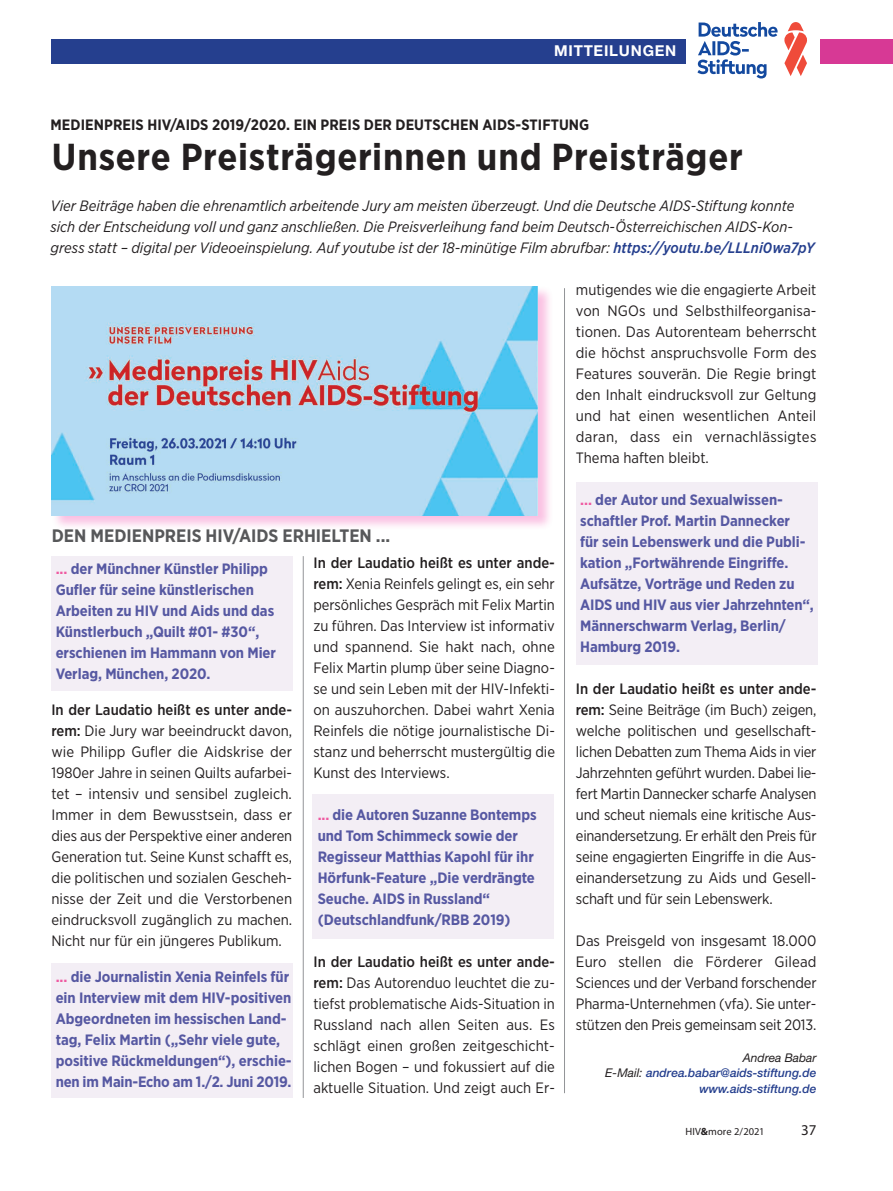
<style>
.page{position:relative;width:893px;height:1191px;background:#fff}
.page>*{position:absolute;margin:0;border:0;box-sizing:border-box;transform-origin:0 0}
.Überschrift_1{font:700 37.5px "Gotham Narrow";letter-spacing:.02em;color:#231f20}
.Fliesstext{font:700 18px "Gotham Narrow";color:#57585a}
.Fliesstext-2{font:15px/21px "Gotham Narrow";color:#231f20;text-align:justify}
.Fliesstext-3{font:700 15px/21px "Gotham Narrow";letter-spacing:-.005em;color:#5658a2}
.Vorspann_Artikel{font:italic 15px/21px "Gotham Narrow";color:#231f20}
.Überschrift_2{font:700 15px "Gotham Narrow";letter-spacing:.005em;color:#231f20}
.t1{font:700 15px "Helvetica Neue";letter-spacing:.05em;color:#fff}
.t2{font:15px "Myriad Pro";color:#231f20}
.Autor{font:italic 500 12px "Helvetica Neue";color:#253f8e}
.Autor-2{font:italic 12px "Helvetica Neue";color:#231f20}
.t3{font:10.5px "Myriad Pro";letter-spacing:.01em;color:#231f20}
.s1{font-weight:500;color:#253f8e}
.s2{color:#ef59a1}
.s3{font-weight:500}
.s4{font-weight:400;color:#231f20}
.s5{font-weight:700}
</style>
<div class="page">
<div style="left:821px;top:39px;width:72px;height:25px;background:#d73995"></div>
<div style="left:51px;top:39px;width:634px;height:25px;background:#253f8e"></div>
<div style="left:577px;top:483px;width:241px;height:182px;background:#f3eef5"></div>
<div style="left:313px;top:794px;width:241px;height:145px;background:#f3eef5"></div>
<div style="left:52px;top:963px;width:241px;height:135px;background:#f3eef5"></div>
<div style="left:52px;top:556px;width:241px;height:134px;background:#f3eef5"></div>
<svg style="left:697px;top:22px;width:110px;height:56px"></svg>
<hr style="left:303px;top:556px;width:1px;height:542px;background:#939598">
<hr style="left:564px;top:288px;width:1px;height:805px;background:#939598">
<div style="left:51px;top:285px;width:502px;height:246px;background:#ed028c;opacity:.25"></div>
<img style="left:52px;top:286px;width:486px;height:229px">
<p class="t1" style="left:554px;top:42px;width:124px">MITTEILUNGEN</p>
<p class="Überschrift_2" style="left:51px;top:115px;width:540px">MEDIENPREIS HIV/AIDS 2019/2020. EIN PREIS DER DEUTSCHEN AIDS-STIFTUNG</p>
<p class="Überschrift_1" style="left:52px;top:133px;width:692px">Unsere Preisträgerinnen und Preisträger</p>
<p class="Vorspann_Artikel" style="left:51px;top:195px;width:765px">Vier Beiträge haben die ehrenamtlich arbeitende Jury am meisten überzeugt. Und die Deutsche AIDS-Stiftung konnte sich der Entscheidung voll und ganz anschließen. Die Preisverleihung fand beim Deutsch-Österreichischen AIDS-Kon&shy;gress statt – digital per Videoeinspielung. Auf youtube ist der 18-minütige Film abrufbar: <span class="s1">https://youtu.be/LLLni0wa7pY</span></p>
<p class="Fliesstext" style="left:52px;top:524px;width:340px">DEN MEDIENPREIS HIV/AIDS ERHIELTEN ...</p>
<p class="Fliesstext-3" style="left:56px;top:558px;width:222px"><span class="s2">...</span> der Münchner Künstler Philipp<br>Gufler für seine künstlerischen<br>Arbeiten zu HIV und Aids und das<br>Künstlerbuch „Quilt #01- #30“, erschienen im Hammann von Mier<br>Verlag, München, 2020.</p>
<p class="Fliesstext-2" style="left:51px;top:699px;width:242px"><span class="s3">In der Laudatio heißt es unter ande&shy;rem:</span> Die Jury war beeindruckt davon, wie Philipp Gufler die Aidskrise der 1980er Jahre in seinen Quilts aufarbei&shy;tet – intensiv und sensibel zugleich.<br>Immer in dem Bewusstsein, dass er dies aus der Perspektive einer anderen Generation tut. Seine Kunst schafft es, die politischen und sozialen Gescheh&shy;nisse der Zeit und die Verstorbenen eindrucksvoll zugänglich zu machen.<br>Nicht nur für ein jüngeres Publikum.</p>
<p class="Fliesstext-3" style="left:56px;top:966px;width:238px"><span class="s2">...</span> die Journalistin Xenia Reinfels für ein Interview mit dem HIV-positiven Abgeordneten im hessischen Land&shy;tag, Felix Martin („Sehr viele gute, positive Rückmeldungen“), erschie&shy;nen im Main-Echo am 1./2. Juni 2019.</p>
<p class="Fliesstext-2" style="left:313px;top:552px;width:243px"><span class="s3">In der Laudatio heißt es unter ande&shy;rem:</span> Xenia Reinfels gelingt es, ein sehr persönliches Gespräch mit Felix Martin zu führen. Das Interview ist informativ und spannend. Sie hakt nach, ohne Felix Martin plump über seine Diagno&shy;se und sein Leben mit der HIV-Infekti&shy;on auszuhorchen. Dabei wahrt Xenia Reinfels die nötige journalistische Di&shy;stanz und beherrscht mustergültig die Kunst des Interviews.</p>
<p class="Fliesstext-3" style="left:318px;top:804px;width:220px"><span class="s2">...</span> die Autoren Suzanne Bontemps und Tom Schimmeck sowie der<br>Regisseur Matthias Kapohl für ihr<br>Hörfunk-Feature „Die verdrängte<br>Seuche. AIDS in Russland“ (Deutschlandfunk/RBB 2019)</p>
<p class="Fliesstext-2" style="left:313px;top:951px;width:243px"><span class="s3">In der Laudatio heißt es unter ande&shy;rem:</span> Das Autorenduo leuchtet die zu&shy;tiefst problematische Aids-Situation in Russland nach allen Seiten aus. Es schlägt einen großen zeitgeschicht&shy;lichen Bogen – und fokussiert auf die aktuelle Situation. Und zeigt auch Er-</p>
<p class="Fliesstext-2" style="left:576px;top:279px;width:242px">mutigendes wie die engagierte Arbeit von NGOs und Selbsthilfeorganisa&shy;tionen. Das Autorenteam beherrscht die höchst anspruchsvolle Form des Features souverän. Die Regie bringt den Inhalt eindrucksvoll zur Geltung und hat einen wesentlichen Anteil daran, dass ein vernachlässigtes Thema haften bleibt.</p>
<p class="Fliesstext-3" style="left:580px;top:489px;width:235px"><span class="s2">...</span> der Autor und Sexualwissen&shy;schaftler Prof. Martin Dannecker<br>für sein Lebenswerk und die Publi&shy;kation „Fortwährende Eingriffe.<br>Aufsätze, Vorträge und Reden zu<br>AIDS und HIV aus vier Jahrzehnten“,<br>Männerschwarm Verlag, Berlin/<br>Hamburg 2019.</p>
<p class="Fliesstext-2" style="left:576px;top:678px;width:242px"><span class="s3">In der Laudatio heißt es unter ande&shy;rem:</span> Seine Beiträge (im Buch) zeigen, welche politischen und gesellschaft&shy;lichen Debatten zum Thema Aids in vier Jahrzehnten geführt wurden. Dabei lie&shy;fert Martin Dannecker scharfe Analysen und scheut niemals eine kritische Aus&shy;einandersetzung. Er erhält den Preis für seine engagierten Eingriffe in die Aus&shy;einandersetzung zu Aids und Gesell&shy;schaft und für sein Lebenswerk.</p>
<p class="Fliesstext-2" style="left:576px;top:930px;width:242px">Das Preisgeld von insgesamt 18.000<br>Euro stellen die Förderer Gilead Sciences und der Verband forschender Pharma-Unternehmen (vfa). Sie unter&shy;stützen den Preis gemeinsam seit 2013.</p>
<p class="Autor-2" style="left:743px;top:1050px;width:75px">Andrea Babar</p>
<p class="Autor" style="left:605px;top:1065px;width:213px"><span class="s4">E-Mail:</span> andrea.babar@aids-stiftung.de</p>
<p class="Autor" style="left:700px;top:1081px;width:118px">www.aids-stiftung.de</p>
<p class="t3" style="left:685px;top:1125px;width:81px">HIV<span class="s5">&amp;</span>more 2/2021</p>
<p class="t2" style="left:801px;top:1120px;width:17px">37</p>
</div>
